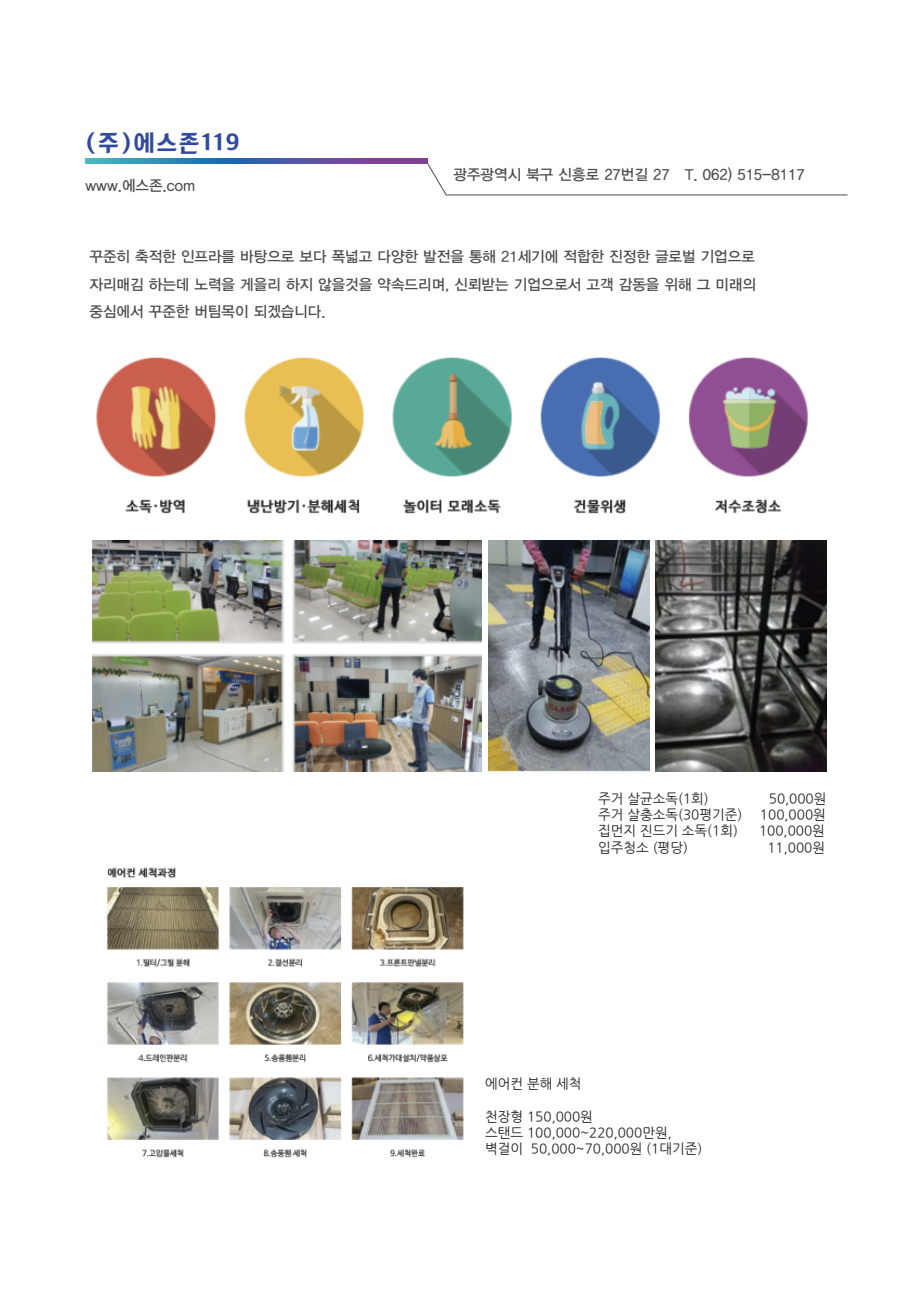
<style>
.page{position:relative;width:919px;height:1289px;background:#fff}
.page>*{position:absolute;margin:0;border:0;box-sizing:border-box;transform-origin:0 0}
.t1{font:24px "TT Hayanbaram R";letter-spacing:.04em;color:#314a9f}
.t2{font:15px/27.6px "YDIYGO330";color:#4b4c4d;text-align:justify}
.t3{font:13.5px/16.2px "Nanum Gothic";color:#231f20}
</style>
<div class="page">
<svg style="left:85px;top:158px;width:343px;height:6px;background:#496bab"></svg>
<svg style="left:427px;top:163px;width:421px;height:33px"></svg>
<img style="left:107px;top:867px;width:357px;height:291px">
<img style="left:488px;top:540px;width:161px;height:231px">
<img style="left:93px;top:540px;width:389px;height:231px">
<img style="left:655px;top:540px;width:171px;height:231px">
<img style="left:96px;top:357px;width:712px;height:157px">
<h1 class="t1" style="left:85px;top:130px;width:156px">(주)에스존119</h1>
<p class="t2" style="left:85px;top:172px;width:111px">www.에스존.com</p>
<p class="t2" style="left:453px;top:161px;width:352px">광주광역시 북구 신흥로 27번길 27 T. 062) 515-8117</p>
<p class="t2" style="left:89px;top:243px;width:668px">꾸준히 축적한 인프라를 바탕으로 보다 폭넓고 다양한 발전을 통해 21세기에 적합한 진정한 글로벌 기업으로 자리매김 하는데 노력을 게을리 하지 않을것을 약속드리며, 신뢰받는 기업으로서 고객 감동을 위해 그 미래의 중심에서 꾸준한 버팀목이 되겠습니다.</p>
<p class="t3" style="left:598px;top:790px;width:112px">주거 살균소독(1회)</p>
<p class="t3" style="left:768px;top:790px;width:59px">50,000원</p>
<p class="t3" style="left:598px;top:807px;width:146px">주거 살충소독(30평기준)</p>
<p class="t3" style="left:760px;top:807px;width:67px">100,000원</p>
<p class="t3" style="left:598px;top:823px;width:141px">집먼지 진드기 소독(1회)</p>
<p class="t3" style="left:759px;top:823px;width:67px">100,000원</p>
<p class="t3" style="left:598px;top:839px;width:91px">입주청소 (평당)</p>
<p class="t3" style="left:767px;top:839px;width:59px">11,000원</p>
<p class="t3" style="left:485px;top:1076px;width:98px">에어컨 분해 세척</p>
<p class="t3" style="left:485px;top:1108px;width:218px">천장형 150,000원<br>스탠드 100,000~220,000만원, 벽걸이 50,000~70,000원 (1대기준)</p>
</div>
